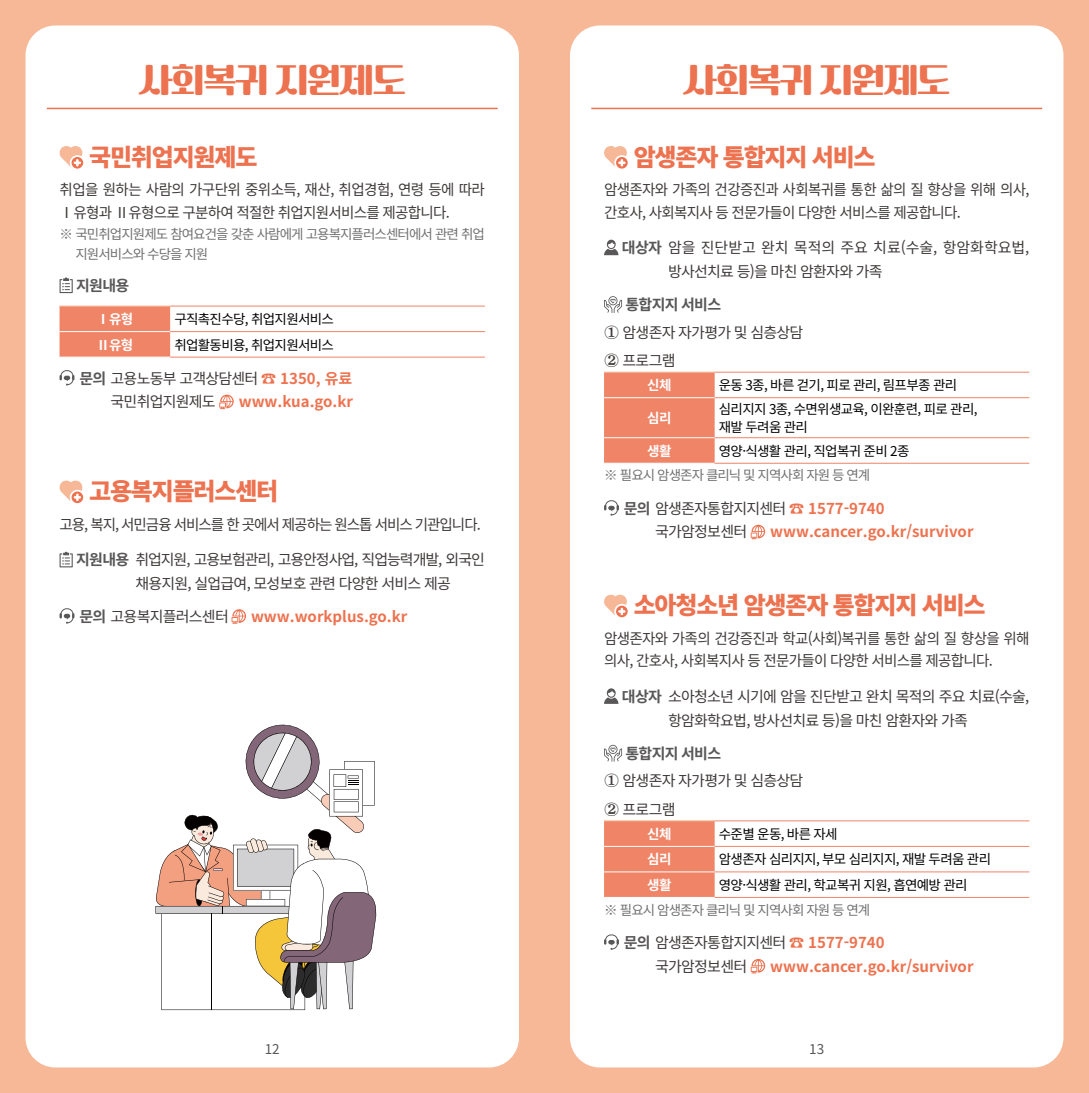
<style>
.page{position:relative;width:1089px;height:1093px;background:#fff}
.page>*{position:absolute;margin:0;border:0;box-sizing:border-box;transform-origin:0 0}
.t1{font:34.5px "OT Ttangsbudaejjigae M";letter-spacing:-.06em;color:#ed724f}
.t2{font:900 24px "Noto Sans KR";letter-spacing:-.05em;color:#ed724f}
.t3{font:15px/27.8px "Noto Sans KR";letter-spacing:-.05em;color:#3e3a39}
.t4{font:15px/23.7px "Noto Sans KR";letter-spacing:-.07em;color:#3e3a39}
.t5{font:700 15px "Noto Sans KR";color:#ed724f}
.t6{font:15px/23.7px "Noto Sans KR";letter-spacing:-.005em;color:#3e3a39}
.t7{font:700 15px "Noto Sans KR";color:#595757}
.t8{font:13.5px/18px "Noto Sans KR";letter-spacing:-.05em;color:#000}
.t9{font:13.5px/20.2px "Noto Sans KR";letter-spacing:-.07em;color:#727171}
.t10{font:700 13.5px "Noto Sans KR";letter-spacing:-.05em;color:#fff}
.t11{font:13.5px "Noto Sans KR";color:#595757}
.s1{font-weight:700;color:#595757}
.s2{font-weight:700;color:#ed724f}
.s3{font-family:"Adobe Myungjo Std";font-weight:500}
</style>
<div class="page">
<div style="left:544px;top:0;width:545px;height:1093px;background:#f6b896"></div>
<div style="left:0;top:0;width:544px;height:1093px;background:#f6b896"></div>
<div style="left:26px;top:26px;width:493px;height:1041px;background:#fff;border-radius:30px"></div>
<div style="left:570px;top:26px;width:493px;height:1041px;background:#fff;border-radius:30px"></div>
<hr style="left:47px;top:108px;width:450px;height:1px;background:#ed724f">
<hr style="left:591px;top:108px;width:451px;height:1px;background:#ed724f">
<svg style="left:604px;top:146px;width:23px;height:23px"></svg>
<svg style="left:604px;top:240px;width:14px;height:15px"></svg>
<svg style="left:604px;top:296px;width:18px;height:17px"></svg>
<div style="left:604px;top:373px;width:110px;height:90px;background:#ef8467"></div>
<hr style="left:604px;top:372px;width:110px;height:1px;background:#f6b896">
<hr style="left:604px;top:397px;width:110px;height:1px;background:#fff">
<hr style="left:604px;top:437px;width:110px;height:1px;background:#fff">
<hr style="left:714px;top:372px;width:315px;height:1px;background:#ef8467">
<hr style="left:714px;top:397px;width:315px;height:1px;background:#ef8467">
<hr style="left:714px;top:437px;width:315px;height:1px;background:#ef8467">
<hr style="left:714px;top:463px;width:315px;height:1px;background:#ef8467">
<svg style="left:604px;top:500px;width:15px;height:16px"></svg>
<svg style="left:750px;top:524px;width:15px;height:15px"></svg>
<svg style="left:604px;top:594px;width:23px;height:23px"></svg>
<svg style="left:604px;top:688px;width:14px;height:16px"></svg>
<svg style="left:604px;top:745px;width:18px;height:16px"></svg>
<div style="left:604px;top:821px;width:110px;height:76px;background:#ef8467"></div>
<hr style="left:604px;top:820px;width:110px;height:1px;background:#f6b896">
<hr style="left:604px;top:846px;width:110px;height:1px;background:#fff">
<hr style="left:604px;top:871px;width:110px;height:1px;background:#fff">
<hr style="left:714px;top:820px;width:315px;height:1px;background:#ef8467">
<hr style="left:714px;top:846px;width:315px;height:1px;background:#ef8467">
<hr style="left:714px;top:871px;width:315px;height:1px;background:#ef8467">
<hr style="left:714px;top:897px;width:315px;height:1px;background:#ef8467">
<svg style="left:604px;top:934px;width:15px;height:16px"></svg>
<svg style="left:750px;top:959px;width:15px;height:14px"></svg>
<svg style="left:59px;top:146px;width:24px;height:23px"></svg>
<svg style="left:60px;top:277px;width:13px;height:16px"></svg>
<div style="left:60px;top:307px;width:110px;height:50px;background:#ef8467"></div>
<hr style="left:60px;top:306px;width:110px;height:1px;background:#f6b896">
<hr style="left:60px;top:331px;width:110px;height:1px;background:#fff">
<hr style="left:170px;top:306px;width:315px;height:1px;background:#ef8467">
<hr style="left:170px;top:331px;width:315px;height:1px;background:#ef8467">
<hr style="left:170px;top:357px;width:315px;height:1px;background:#ef8467">
<svg style="left:60px;top:370px;width:14px;height:16px"></svg>
<svg style="left:219px;top:394px;width:15px;height:15px"></svg>
<svg style="left:59px;top:480px;width:24px;height:23px"></svg>
<svg style="left:60px;top:552px;width:13px;height:15px"></svg>
<svg style="left:60px;top:608px;width:14px;height:16px"></svg>
<svg style="left:231px;top:609px;width:15px;height:15px"></svg>
<svg style="left:155px;top:724px;width:222px;height:286px"></svg>
<h1 class="t1" style="left:138px;top:64px;width:269px">사회복귀 지원제도</h1>
<h1 class="t1" style="left:683px;top:64px;width:269px">사회복귀 지원제도</h1>
<h2 class="t2" style="left:89px;top:143px;width:170px">국민취업지원제도</h2>
<p class="t3" style="left:60px;top:179px;width:427px;line-height:22.5px">취업을 원하는 사람의 가구단위 중위소득, 재산, 취업경험, 연령 등에 따라<br>Ⅰ유형과 Ⅱ유형으로 구분하여 적절한 취업지원서비스를 제공합니다.</p>
<p class="t9" style="left:75px;top:224px;width:411px;text-indent:-16px">※ 국민취업지원제도 참여요건을 갖춘 사람에게 고용복지플러스센터에서 관련 취업 지원서비스와 수당을 지원</p>
<p class="t7" style="left:76px;top:277px;width:54px">지원내용</p>
<p class="t10" style="left:96px;top:311px;width:38px">Ⅰ유형</p>
<p class="t8" style="left:174px;top:310px;width:161px">구직촉진수당, 취업지원서비스</p>
<p class="t10" style="left:96px;top:337px;width:38px">Ⅱ유형</p>
<p class="t8" style="left:174px;top:336px;width:161px">취업활동비용, 취업지원서비스</p>
<p class="t3" style="left:111px;top:366px;width:243px;line-height:23.7px;text-indent:-31px"><span class="s1">문의</span> 고용노동부 고객상담센터 <span class="s2">☎ 1350, 유료 </span>국민취업지원제도</p>
<p class="t5" style="left:239px;top:393px;width:116px">www.kua.go.kr</p>
<h2 class="t2" style="left:89px;top:478px;width:191px">고용복지플러스센터</h2>
<p class="t4" style="left:60px;top:513px;width:423px">고용, 복지, 서민금융 서비스를 한 곳에서 제공하는 원스톱 서비스 기관입니다.</p>
<p class="t4" style="left:135px;top:548px;width:351px;text-indent:-59px"><span class="s1">지원내용</span> 취업지원, 고용보험관리, 고용안정사업, 직업능력개발, 외국인 채용지원, 실업급여, 모성보호 관련 다양한 서비스 제공</p>
<p class="t3" style="left:79px;top:603px;width:151px"><span class="s1">문의</span> 고용복지플러스센터</p>
<p class="t5" style="left:251px;top:608px;width:158px">www.workplus.go.kr</p>
<h2 class="t2" style="left:633px;top:143px;width:243px">암생존자 통합지지 서비스</h2>
<p class="t3" style="left:604px;top:179px;width:427px;line-height:22.5px">암생존자와 가족의 건강증진과 사회복귀를 통한 삶의 질 향상을 위해 의사, 간호사, 사회복지사 등 전문가들이 다양한 서비스를 제공합니다.</p>
<p class="t6" style="left:668px;top:236px;width:363px;text-indent:-46px"><span class="s1">대상자</span> 암을 진단받고 완치 목적의 주요 치료(수술, 항암화학요법, 방사선치료 등)을 마친 암환자와 가족</p>
<p class="t3" style="left:604px;top:291px;width:201px;text-indent:21px"><span class="s1">통합지지 서비스<br></span><span class="s3">1</span> 암생존자 자가평가 및 심층상담<br><span class="s3">2</span> 프로그램</p>
<p class="t10" style="left:647px;top:377px;width:26px">신체</p>
<p class="t8" style="left:719px;top:376px;width:240px">운동 3종, 바른 걷기, 피로 관리, 림프부종 관리</p>
<p class="t10" style="left:647px;top:410px;width:26px">심리</p>
<p class="t8" style="left:719px;top:400px;width:260px">심리지지 3종, 수면위생교육, 이완훈련, 피로 관리, 재발 두려움 관리</p>
<p class="t10" style="left:647px;top:443px;width:26px">생활</p>
<p class="t8" style="left:719px;top:442px;width:192px">영양·식생활 관리, 직업복귀 준비 2종</p>
<p class="t9" style="left:604px;top:465px;width:268px">※ 필요시 암생존자 클리닉 및 지역사회 자원 등 연계</p>
<p class="t3" style="left:655px;top:497px;width:231px;line-height:23.7px;text-indent:-31px"><span class="s1">문의</span> 암생존자통합지지센터 <span class="s2">☎ 1577-9740 </span>국가암정보센터</p>
<p class="t5" style="left:770px;top:523px;width:205px">www.cancer.go.kr/survivor</p>
<h2 class="t2" style="left:633px;top:592px;width:353px">소아청소년 암생존자 통합지지 서비스</h2>
<p class="t3" style="left:604px;top:627px;width:427px;line-height:22.5px">암생존자와 가족의 건강증진과 학교(사회)복귀를 통한 삶의 질 향상을 위해 의사, 간호사, 사회복지사 등 전문가들이 다양한 서비스를 제공합니다.</p>
<p class="t3" style="left:668px;top:685px;width:363px;line-height:23.7px;text-indent:-46px"><span class="s1">대상자</span> 소아청소년 시기에 암을 진단받고 완치 목적의 주요 치료(수술, 항암화학요법, 방사선치료 등)을 마친 암환자와 가족</p>
<p class="t3" style="left:604px;top:740px;width:201px;text-indent:21px"><span class="s1">통합지지 서비스<br></span><span class="s3">1</span> 암생존자 자가평가 및 심층상담<br><span class="s3">2</span> 프로그램</p>
<p class="t10" style="left:647px;top:826px;width:26px">신체</p>
<p class="t8" style="left:719px;top:825px;width:120px">수준별 운동, 바른 자세</p>
<p class="t10" style="left:647px;top:852px;width:26px">심리</p>
<p class="t8" style="left:719px;top:850px;width:274px">암생존자 심리지지, 부모 심리지지, 재발 두려움 관리</p>
<p class="t10" style="left:647px;top:877px;width:26px">생활</p>
<p class="t8" style="left:719px;top:876px;width:250px">영양·식생활 관리, 학교복귀 지원, 흡연예방 관리</p>
<p class="t9" style="left:604px;top:900px;width:268px">※ 필요시 암생존자 클리닉 및 지역사회 자원 등 연계</p>
<p class="t3" style="left:655px;top:931px;width:231px;line-height:23.7px;text-indent:-31px"><span class="s1">문의</span> 암생존자통합지지센터 <span class="s2">☎ 1577-9740 </span>국가암정보센터</p>
<p class="t5" style="left:770px;top:957px;width:205px">www.cancer.go.kr/survivor</p>
<p class="t11" style="left:265px;top:1041px;width:16px">12</p>
<p class="t11" style="left:809px;top:1041px;width:16px">13</p>
</div>
